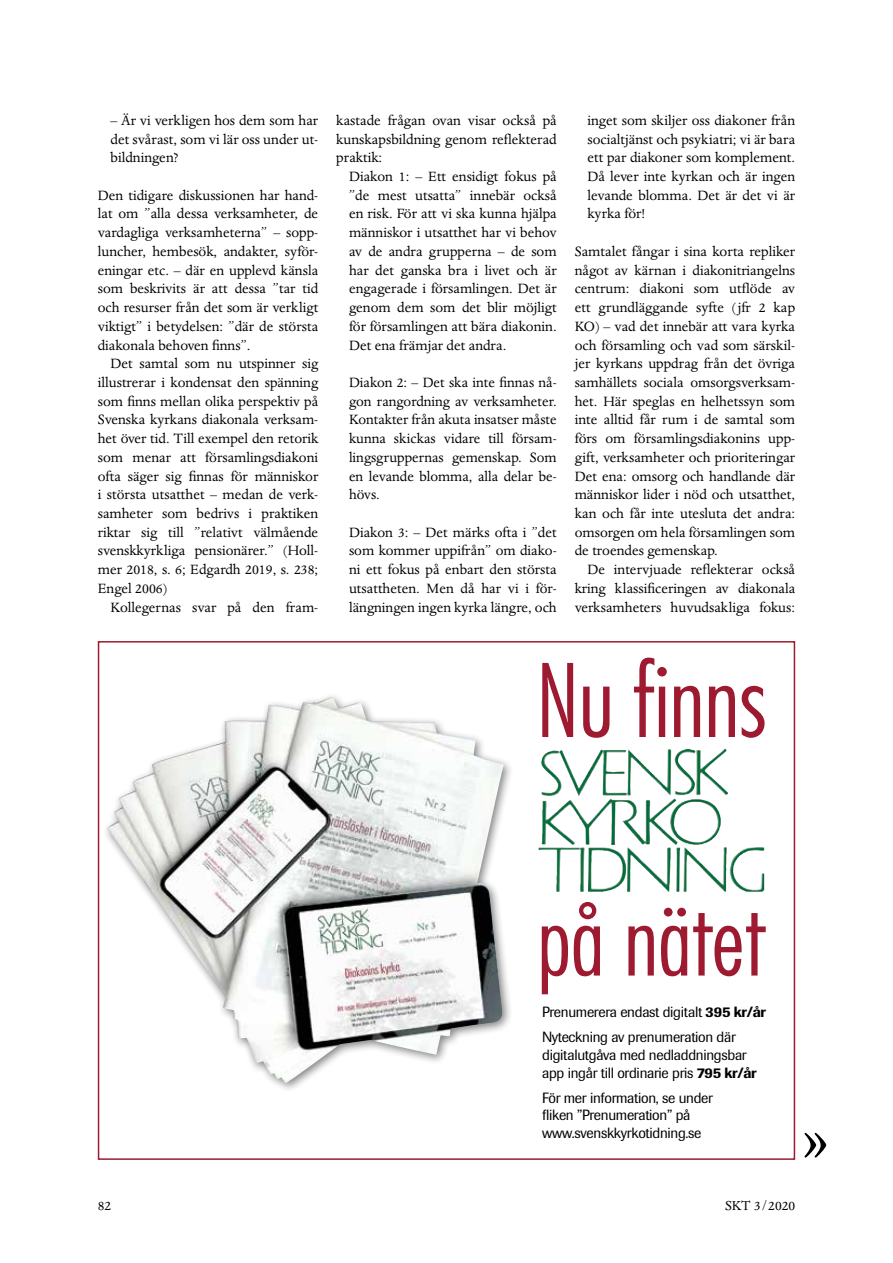
<style>
.page{position:relative;width:893px;height:1263px;background:#fff}
.page>*{position:absolute;margin:0;border:0;box-sizing:border-box;transform-origin:0 0}
.t1{font:300 condensed 98.25px "Futura Std";color:#9d1a30}
.t2{font:300 condensed 95.7px "Futura Std";color:#9d1a30}
.t3{font:72px "Dante";color:#000}
.t4{font:15.6px/18.8px "Dante";color:#000;text-align:justify}
.t5{font:15px "Dante";color:#000}
.t6{font:14.7px/17.7px "Imago";letter-spacing:-.02em;color:#000}
.s1{font-weight:500}
</style>
<div class="page">
<div style="left:98px;top:641px;width:697px;height:519px;border:2px solid #9d1a30"></div>
<img style="left:107px;top:697px;width:397px;height:386px">
<img style="left:674px;top:749px;width:50px;height:46px">
<p class="t4" style="left:111px;top:111px;width:209px">– Är vi verkligen hos dem som har det svårast, som vi lär oss under ut&shy;bildningen?</p>
<p class="t4" style="left:98px;top:186px;width:222px">Den tidigare diskussionen har hand&shy;lat om ”alla dessa verksamheter, de vardagliga verksamheterna” – sopp&shy;luncher, hembesök, andakter, syför&shy;eningar etc. – där en upplevd känsla som beskrivits är att dessa ”tar tid och resurser från det som är verkligt viktigt” i betydelsen: ”där de största diakonala behoven finns”.</p>
<p class="t4" style="left:98px;top:355px;width:222px;text-indent:13px">Det samtal som nu utspinner sig illustrerar i kondensat den spänning som finns mellan olika perspektiv på Svenska kyrkans diakonala verksam&shy;het över tid. Till exempel den retorik som menar att församlingsdiakoni ofta säger sig finnas för människor i största utsatthet – medan de verk&shy;samheter som bedrivs i praktiken riktar sig till ”relativt välmående svenskkyrkliga pensionärer.” (Holl&shy;mer 2018, s. 6; Edgardh 2019, s. 238; Engel 2006)</p>
<p class="t4" style="left:111px;top:598px;width:209px">Kollegernas svar på den fram-</p>
<p class="t4" style="left:336px;top:111px;width:222px">kastade frågan ovan visar också på kunskapsbildning genom reflekterad praktik:</p>
<p class="t4" style="left:349px;top:167px;width:209px">Diakon 1: – Ett ensidigt fokus på ”de mest utsatta” innebär också en risk. För att vi ska kunna hjälpa människor i utsatthet har vi behov av de andra grupperna – de som har det ganska bra i livet och är engagerade i församlingen. Det är genom dem som det blir möjligt för församlingen att bära diakonin.<br>Det ena främjar det andra.</p>
<p class="t4" style="left:349px;top:373px;width:209px">Diakon 2: – Det ska inte finnas nå&shy;gon rangordning av verksamheter.<br>Kontakter från akuta insatser måste kunna skickas vidare till försam&shy;lingsgruppernas gemenskap. Som en levande blomma, alla delar be&shy;hövs.</p>
<p class="t4" style="left:349px;top:523px;width:209px">Diakon 3: – Det märks ofta i ”det som kommer uppifrån” om diako&shy;ni ett fokus på enbart den största utsattheten. Men då har vi i för&shy;längningen ingen kyrka längre, och</p>
<p class="t4" style="left:587px;top:111px;width:209px">inget som skiljer oss diakoner från socialtjänst och psykiatri; vi är bara ett par diakoner som komplement.<br>Då lever inte kyrkan och är ingen levande blomma. Det är det vi är kyrka för!</p>
<p class="t4" style="left:575px;top:242px;width:222px">Samtalet fångar i sina korta repliker något av kärnan i diakonitriangelns centrum: diakoni som utflöde av ett grundläggande syfte (jfr 2 kap KO) – vad det innebär att vara kyrka och församling och vad som särskil&shy;jer kyrkans uppdrag från det övriga samhällets sociala omsorgsverksam&shy;het. Här speglas en helhetssyn som inte alltid får rum i de samtal som förs om församlingsdiakonins upp&shy;gift, verksamheter och prioriteringar Det ena: omsorg och handlande där människor lider i nöd och utsatthet, kan och får inte utesluta det andra: omsorgen om hela församlingen som de troendes gemenskap.</p>
<p class="t4" style="left:575px;top:561px;width:222px;text-indent:13px">De intervjuade reflekterar också kring klassificeringen av diakonala verksamheters huvudsakliga fokus:</p>
<h1 class="t1" style="left:536px;top:643px;width:232px">Nu finns</h1>
<h2 class="t2" style="left:537px;top:883px;width:229px">på nätet</h2>
<p class="t6" style="left:542px;top:999px;width:225px;line-height:25.2px">Prenumerera endast digitalt <span class="s1">395 kr/år<br></span>Nyteckning av prenumeration där</p>
<p class="t6" style="left:542px;top:1046px;width:216px">digitalutgåva med nedladdningsbar app ingår till ordinarie pris <span class="s1">795 kr/år</span></p>
<p class="t6" style="left:542px;top:1089px;width:172px">För mer information, se under fliken ”Prenumeration” på www.svenskkyrkotidning.se</p>
<h3 class="t3" style="left:802px;top:1100px;width:28px">»</h3>
<p class="t5" style="left:98px;top:1197px;width:15px">82</p>
<p class="t5" style="left:725px;top:1197px;width:72px">SKT 3/2020</p>
</div>
